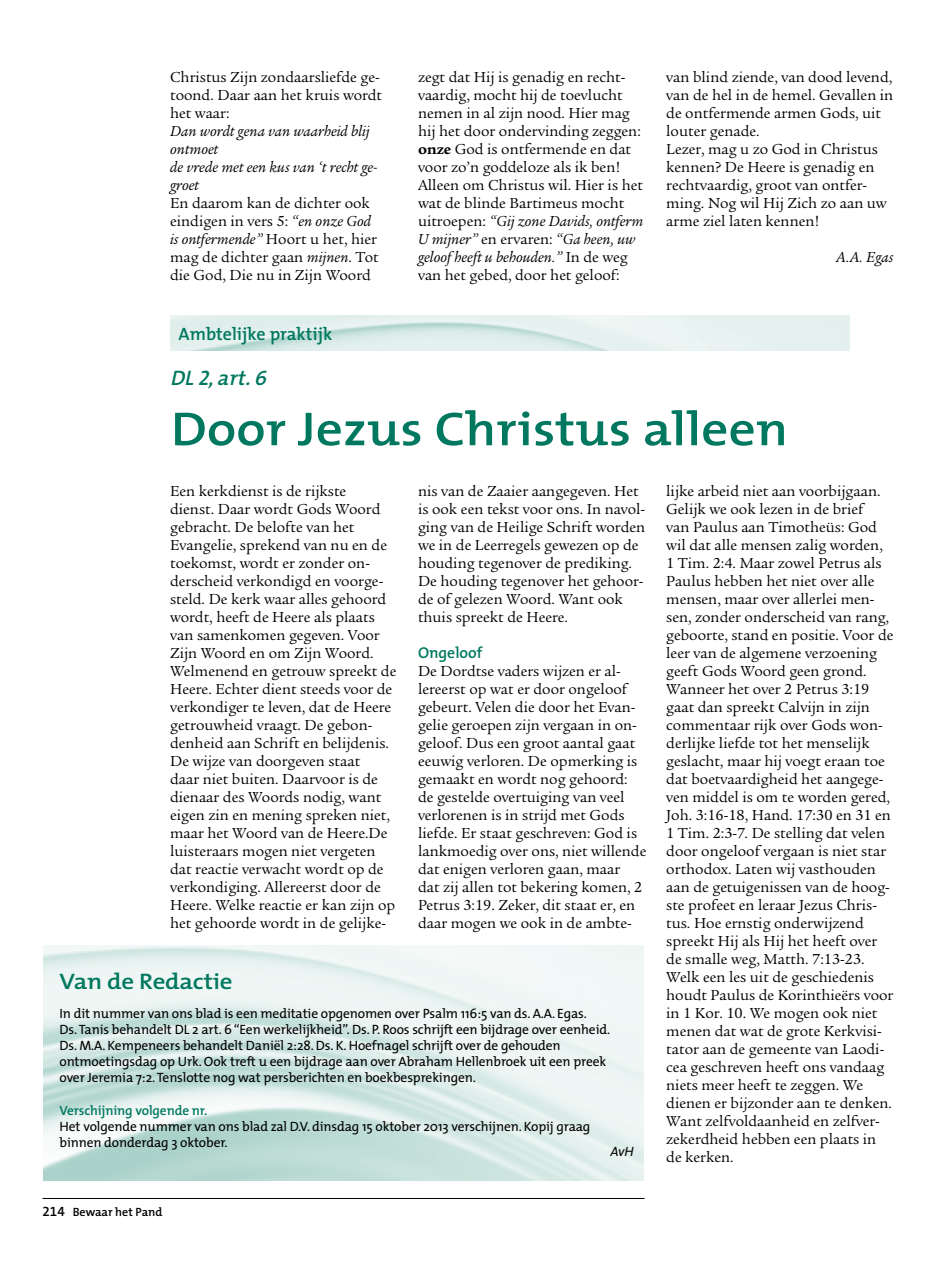
<style>
.page{position:relative;width:936px;height:1263px;background:#fff}
.page>*{position:absolute;margin:0;border:0;box-sizing:border-box;transform-origin:0 0}
.t1{font:600 48px "The Mix";color:#00785f;scale:1.11 1}
.t2{font:600 22.5px "The Mix";letter-spacing:-.01em;color:#00785f;scale:1.11 1}
.t3{font:italic 600 21px "The Mix";color:#00785f}
.t4{font:600 18px "The Mix";color:#00785f}
.t5{font:15.75px/18px "Legacy Serif Std";color:#000}
.t6{font:italic 15.75px/18px "Legacy Serif Std";color:#000}
.t7{font:600 15.75px "The Mix";color:#00785f}
.t8{font:13.5px/16.2px "The Mix";letter-spacing:-.01em;color:#000}
.t9{font:600 13.5px "The Mix";letter-spacing:-.01em;color:#00785f}
.t10{font:italic 13.5px "The Sans";color:#000}
.t11{font:600 12px "The Mix";color:#000}
.s1{font-style:italic}
.s2{font-family:"The Mix Semi Bold Caps";font-weight:400}
.s3{font-weight:700}
.s4{font-family:"The Mix Semi Bold Expert";font-weight:400;font-size:13.5px}
</style>
<div class="page">
<hr style="left:43px;top:1198px;width:601px;height:1px;background:#000">
<p class="t5" style="left:170px;top:68px;width:213px">Christus Zijn zondaarsliefde ge&shy;toond. Daar aan het kruis wordt het waar:</p>
<p class="t6" style="left:170px;top:122px;width:208px">Dan wordt gena van waarheid blij ontmoet<br>de vrede met een kus van ‘t recht ge&shy;groet</p>
<p class="t5" style="left:170px;top:194px;width:210px">En daarom kan de dichter ook eindigen in vers 5: <span class="s1">“en onze God is ontfermende”</span> Hoort u het, hier mag de dichter gaan <span class="s1">mijnen</span>. Tot die God, Die nu in Zijn Woord</p>
<p class="t4" style="left:179px;top:319px;width:155px">Ambtelijke praktijk</p>
<h3 class="t3" style="left:170px;top:361px;width:105px">DL<span class="s2">2</span>,art.<span class="s2">6</span></h3>
<p class="t5" style="left:418px;top:68px;width:227px">zegt dat Hij is genadig en recht&shy;vaardig, mocht hij de toevlucht nemen in al zijn nood. Hier mag hij het door ondervinding zeggen: <span class="s3">onze</span> God is ontfermende en dat voor zo’n goddeloze als ik ben!<br>Alleen om Christus wil. Hier is het wat de blinde Bartimeus mocht uitroepen: <span class="s1">“Gij zone Davids, ontferm<br>U mijner”</span> en ervaren: <span class="s1">“Ga heen, uw geloof heeft u behouden.”</span> In de weg van het gebed, door het geloof:</p>
<p class="t5" style="left:666px;top:68px;width:228px">van blind ziende, van dood levend, van de hel in de hemel. Gevallen in de ontfermende armen Gods, uit louter genade.<br>Lezer, mag u zo God in Christus kennen? De Heere is genadig en rechtvaardig, groot van ontfer&shy;ming. Nog wil Hij Zich zo aan uw arme ziel laten kennen!</p>
<p class="t6" style="left:835px;top:248px;width:59px">A.A. Egas</p>
<h1 class="t1" style="left:171px;top:389px;width:557px">Door Jezus Christus alleen</h1>
<p class="t5" style="left:170px;top:482px;width:228px">Een kerkdienst is de rijkste<br>dienst. Daar wordt Gods Woord gebracht. De belofte van het<br>Evangelie, sprekend van nu en de toekomst, wordt er zonder on&shy;derscheid verkondigd en voorge&shy;steld. De kerk waar alles gehoord wordt, heeft de Heere als plaats van samenkomen gegeven. Voor<br>Zijn Woord en om Zijn Woord.<br>Welmenend en getrouw spreekt de<br>Heere. Echter dient steeds voor de verkondiger te leven, dat de Heere getrouwheid vraagt. De gebon&shy;denheid aan Schrift en belijdenis.<br>De wijze van doorgeven staat<br>daar niet buiten. Daarvoor is de dienaar des Woords nodig, want eigen zin en mening spreken niet, maar het Woord van de Heere.De luisteraars mogen niet vergeten dat reactie verwacht wordt op de verkondiging. Allereerst door de<br>Heere. Welke reactie er kan zijn op het gehoorde wordt in de gelijke-</p>
<p class="t5" style="left:418px;top:482px;width:229px">nis van de Zaaier aangegeven. Het is ook een tekst voor ons. In navol&shy;ging van de Heilige Schrift worden we in de Leerregels gewezen op de houding tegenover de prediking.<br>De houding tegenover het gehoor&shy;de of gelezen Woord. Want ook thuis spreekt de Heere.</p>
<p class="t7" style="left:418px;top:639px;width:66px">Ongeloof</p>
<p class="t5" style="left:418px;top:662px;width:230px">De Dordtse vaders wijzen er al&shy;lereerst op wat er door ongeloof gebeurt. Velen die door het Evan&shy;gelie geroepen zijn vergaan in on&shy;geloof. Dus een groot aantal gaat eeuwig verloren. De opmerking is gemaakt en wordt nog gehoord: de gestelde overtuiging van veel verlorenen is in strijd met Gods liefde. Er staat geschreven: God is lankmoedig over ons, niet willende dat enigen verloren gaan, maar<br>dat zij allen tot bekering komen, 2<br>Petrus 3:19. Zeker, dit staat er, en daar mogen we ook in de ambte-</p>
<h2 class="t2" style="left:60px;top:963px;width:157px">Van de Redactie</h2>
<p class="t8" style="left:60px;top:1004px;width:552px">In dit nummer van ons blad is een meditatie opgenomen over Psalm 116:5 van ds. A.A. Egas.<br>Ds. Tanis behandelt DL 2 art. 6 “Een werkelijkheid”. Ds. P. Roos schrijft een bijdrage over eenheid.<br>Ds. M.A. Kempeneers behandelt Daniël 2:28. Ds. K. Hoefnagel schrijft over de gehouden ontmoetingsdag op Urk. Ook treft u een bijdrage aan over Abraham Hellenbroek uit een preek over Jeremia 7:2. Tenslotte nog wat persberichten en boekbesprekingen.</p>
<p class="t9" style="left:60px;top:1099px;width:149px">Verschijning volgende nr.</p>
<p class="t8" style="left:60px;top:1118px;width:532px">Het volgende nummer van ons blad zal D.V. dinsdag 15 oktober 2013 verschijnen. Kopij graag binnen donderdag 3 oktober.</p>
<p class="t10" style="left:610px;top:1140px;width:25px">AvH</p>
<p class="t11" style="left:43px;top:1202px;width:121px"><span class="s4">214</span> Bewaar het Pand</p>
<p class="t5" style="left:666px;top:482px;width:229px">lijke arbeid niet aan voorbijgaan.<br>Gelijk we ook lezen in de brief<br>van Paulus aan Timotheüs: God wil dat alle mensen zalig worden,<br>1 Tim. 2:4. Maar zowel Petrus als<br>Paulus hebben het niet over alle mensen, maar over allerlei men&shy;sen, zonder onderscheid van rang, geboorte, stand en positie. Voor de leer van de algemene verzoening geeft Gods Woord geen grond.<br>Wanneer het over 2 Petrus 3:19 gaat dan spreekt Calvijn in zijn commentaar rijk over Gods won&shy;derlijke liefde tot het menselijk geslacht, maar hij voegt eraan toe dat boetvaardigheid het aangege&shy;ven middel is om te worden gered,<br>Joh. 3:16-18, Hand. 17:30 en 31 en<br>1 Tim. 2:3-7. De stelling dat velen door ongeloof vergaan is niet star orthodox. Laten wij vasthouden aan de getuigenissen van de hoog&shy;ste profeet en leraar Jezus Chris&shy;tus. Hoe ernstig onderwijzend spreekt Hij als Hij het heeft over de smalle weg, Matth. 7:13-23.<br>Welk een les uit de geschiedenis houdt Paulus de Korinthieërs voor in 1 Kor. 10. We mogen ook niet menen dat wat de grote Kerkvisi&shy;tator aan de gemeente van Laodi&shy;cea geschreven heeft ons vandaag niets meer heeft te zeggen. We dienen er bijzonder aan te denken.<br>Want zelfvoldaanheid en zelfver&shy;zekerdheid hebben een plaats in de kerken.</p>
</div>
